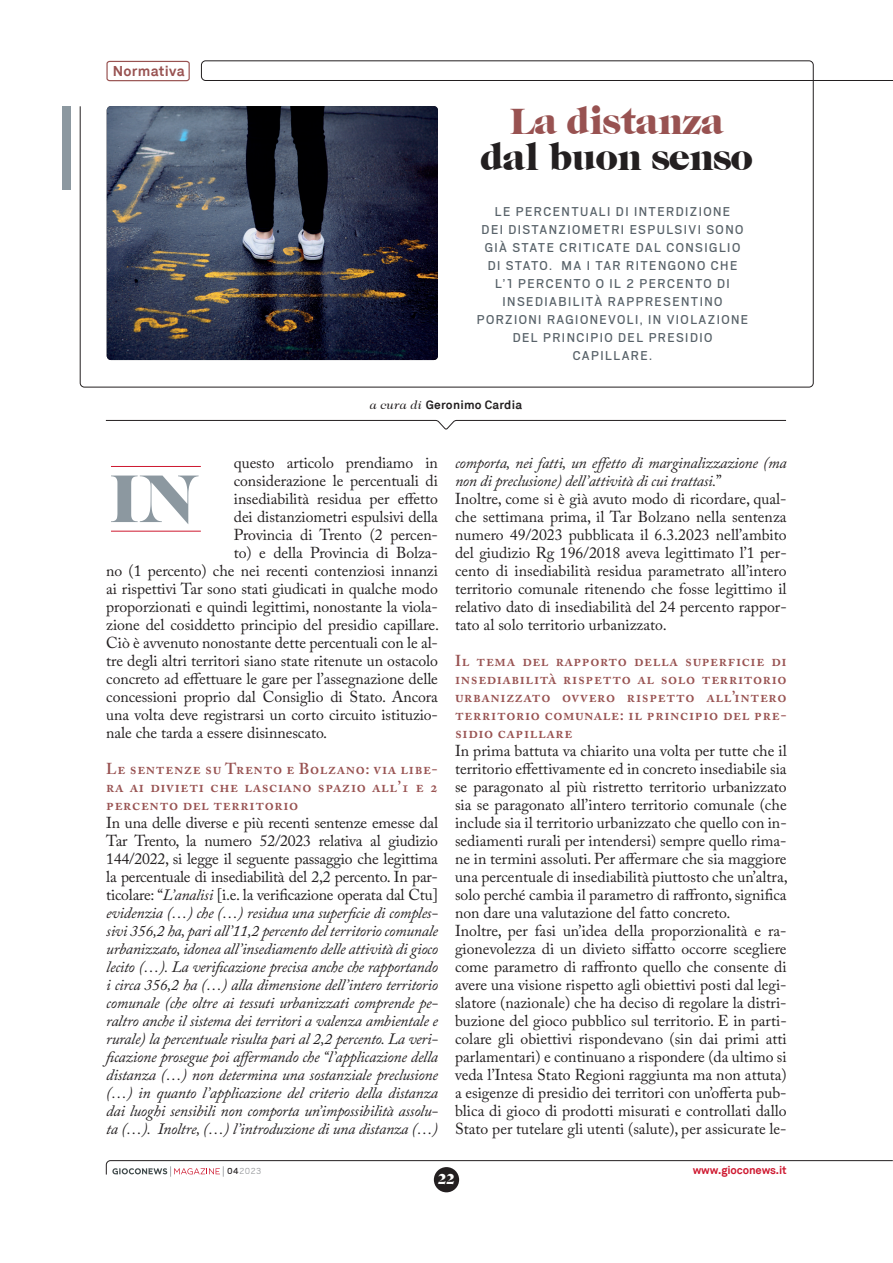
<style>
.page{position:relative;width:893px;height:1263px;background:#fff}
.page>*{position:absolute;margin:0;border:0;box-sizing:border-box;transform-origin:0 0}
.t1{font:69.75px "Caslon Graphique EF";color:#8c98a0}
.t2{font:37.5px "Caslon Graphique EF";letter-spacing:-.03em;color:#231f20}
.t3{font:37.5px "Caslon Graphique EF";letter-spacing:-.03em;color:#985251}
.t4{font:15.75px/18px "Adobe Caslon Pro";color:#231f20}
.t5{font:italic 15.75px/18px "Adobe Caslon Pro";letter-spacing:-.015em;color:#231f20;text-align:justify}
.t6{font:600 15.75px/18px "Adobe Caslon Pro";letter-spacing:.04em;color:#985251;text-align:justify}
.t7{font:15.15px "Caslon Graphique EF";color:#fff}
.t8{font:14.25px/18px "Scout";letter-spacing:.1em;color:#586269;text-align:center}
.t9{font:700 14.25px "Akkurat";letter-spacing:.02em;color:#985251}
.t10{font:700 12px "Akkurat";letter-spacing:.02em;color:#231f20}
.t11{font:700 11.25px "Akkurat";letter-spacing:-.01em;color:#ce182f}
.t12{font:300 9.75px "Scout";color:#939598}
.s1{font-family:"Caslon Two Twenty Four";font-weight:400;font-style:italic}
.s2{font-style:normal}
.s3{font-style:italic}
.s4{font-weight:400;color:#231f20}
</style>
<div class="page">
<svg style="left:105px;top:420px;width:681px;height:10px"></svg>
<svg style="left:80px;top:60px;width:813px;height:328px"></svg>
<div style="left:63px;top:106px;width:8px;height:84px;background:#8c98a0"></div>
<hr style="left:111px;top:466px;width:90px;height:1px;background:#ce182f">
<hr style="left:111px;top:531px;width:90px;height:1px;background:#ce182f">
<img style="left:107px;top:106px;width:331px;height:254px">
<svg style="left:106px;top:60px;width:84px;height:22px"></svg>
<div style="left:434px;top:1167px;width:25px;height:25px;background:#231f20;border-radius:50%"></div>
<svg style="left:106px;top:1160px;width:787px;height:17px"></svg>
<p class="t9" style="left:113px;top:62px;width:74px">Normativa</p>
<h2 class="t3" style="left:509px;top:101px;width:217px">La distanza</h2>
<h2 class="t2" style="left:480px;top:137px;width:274px">dal buon senso</h2>
<p class="t8" style="left:477px;top:202px;width:273px">LE PERCENTUALI DI INTERDIZIONE<br>DEI DISTANZIOMETRI ESPULSIVI SONO<br>GIÀ STATE CRITICATE DAL CONSIGLIO<br>DI STATO. MA I TAR RITENGONO CHE<br>L’1 PERCENTO O IL 2 PERCENTO DI<br>INSEDIABILITÀ RAPPRESENTINO<br>PORZIONI RAGIONEVOLI, IN VIOLAZIONE<br>DEL PRINCIPIO DEL PRESIDIO<br>CAPILLARE.</p>
<p class="t10" style="left:370px;top:397px;width:154px"><span class="s1">a cura di</span> Geronimo Cardia</p>
<p class="t4" style="left:234px;top:454px;width:206px">questo articolo prendiamo in</p>
<p class="t4" style="left:234px;top:472px;width:206px">considerazione le percentuali di</p>
<p class="t4" style="left:234px;top:490px;width:206px">insediabilità residua per effetto</p>
<p class="t4" style="left:234px;top:508px;width:206px">dei distanziometri espulsivi della</p>
<p class="t4" style="left:234px;top:526px;width:206px">Provincia di Trento (2 percen-</p>
<p class="t4" style="left:234px;top:544px;width:206px">to) e della Provincia di Bolza-</p>
<p class="t4" style="left:106px;top:562px;width:333px">no (1 percento) che nei recenti contenziosi innanzi</p>
<p class="t4" style="left:106px;top:580px;width:333px">ai rispettivi Tar sono stati giudicati in qualche modo</p>
<p class="t4" style="left:106px;top:598px;width:333px">proporzionati e quindi legittimi, nonostante la viola-</p>
<p class="t4" style="left:106px;top:616px;width:334px">zione del cosiddetto principio del presidio capillare.</p>
<p class="t4" style="left:106px;top:634px;width:333px">Ciò è avvenuto nonostante dette percentuali con le al-</p>
<p class="t4" style="left:106px;top:652px;width:333px">tre degli altri territori siano state ritenute un ostacolo</p>
<p class="t4" style="left:106px;top:670px;width:333px">concreto ad effettuare le gare per l’assegnazione delle</p>
<p class="t4" style="left:106px;top:688px;width:333px">concessioni proprio dal Consiglio di Stato. Ancora</p>
<p class="t4" style="left:106px;top:706px;width:333px">una volta deve registrarsi un corto circuito istituzio-</p>
<p class="t4" style="left:106px;top:724px;width:222px">nale che tarda a essere disinnescato.</p>
<p class="t6" style="left:106px;top:760px;width:333px">Le sentenze su Trento e Bolzano: via libe&shy;ra ai divieti che lasciano spazio all’1 e 2 percento del territorio</p>
<p class="t5" style="left:106px;top:814px;width:333px"><span class="s2">In una delle diverse e più recenti sentenze emesse dal Tar Trento, la numero 52/2023 relativa al giudizio 144/2022, si legge il seguente passaggio che legittima la percentuale di insediabilità del 2,2 percento. In par&shy;ticolare: “</span>L’analisi <span class="s2">[i.e. la verificazione operata dal Ctu] </span>evidenzia (…) che (…) residua una superficie di comples&shy;sivi 356,2 ha, pari all’11,2 percento del territorio comunale urbanizzato, idonea all’insediamento delle attività di gioco lecito (…). La verificazione precisa anche che rapportando i circa 356,2 ha (…) alla dimensione dell’intero territorio comunale (che oltre ai tessuti urbanizzati comprende pe&shy;raltro anche il sistema dei territori a valenza ambientale e rurale) la percentuale risulta pari al 2,2 percento. La veri&shy;ficazione prosegue poi affermando che “l’applicazione della distanza (…) non determina una sostanziale preclusione (…) in quanto l’applicazione del criterio della distanza dai luoghi sensibili non comporta un’impossibilità assolu&shy;ta (…). Inoltre, (…) l’introduzione di una distanza (…)</p>
<h1 class="t1" style="left:108px;top:460px;width:94px">IN</h1>
<p class="t4" style="left:455px;top:454px;width:333px"><span class="s3">comporta, nei fatti, un effetto di marginalizzazione (ma non di preclusione) dell’attività di cui trattasi.</span>”<br>Inoltre, come si è già avuto modo di ricordare, qual&shy;che settimana prima, il Tar Bolzano nella sentenza numero 49/2023 pubblicata il 6.3.2023 nell’ambito del giudizio Rg 196/2018 aveva legittimato l’1 per&shy;cento di insediabilità residua parametrato all’intero territorio comunale ritenendo che fosse legittimo il relativo dato di insediabilità del 24 percento rappor&shy;tato al solo territorio urbanizzato.</p>
<p class="t6" style="left:455px;top:652px;width:333px">Il tema del rapporto della superficie di insediabilità rispetto al solo territorio urbanizzato ovvero rispetto all’intero territorio comunale: il principio del pre&shy;sidio capillare</p>
<p class="t4" style="left:455px;top:742px;width:334px">In prima battuta va chiarito una volta per tutte che il territorio effettivamente ed in concreto insediabile sia se paragonato al più ristretto territorio urbanizzato sia se paragonato all’intero territorio comunale (che include sia il territorio urbanizzato che quello con in&shy;sediamenti rurali per intendersi) sempre quello rima&shy;ne in termini assoluti. Per affermare che sia maggiore una percentuale di insediabilità piuttosto che un’altra, solo perché cambia il parametro di raffronto, significa non dare una valutazione del fatto concreto.<br>Inoltre, per fasi un’idea della proporzionalità e ra&shy;gionevolezza di un divieto siffatto occorre scegliere come parametro di raffronto quello che consente di avere una visione rispetto agli obiettivi posti dal legi&shy;slatore (nazionale) che ha deciso di regolare la distri&shy;buzione del gioco pubblico sul territorio. E in parti&shy;colare gli obiettivi rispondevano (sin dai primi atti parlamentari) e continuano a rispondere (da ultimo si veda l’Intesa Stato Regioni raggiunta ma non attuta) a esigenze di presidio dei territori con un’offerta pub&shy;blica di gioco di prodotti misurati e controllati dallo Stato per tutelare gli utenti (salute), per assicurate le-</p>
<p class="t12" style="left:227px;top:1165px;width:36px"><span class="s4">04</span>2023</p>
<p class="t7" style="left:438px;top:1171px;width:18px">22</p>
<p class="t11" style="left:693px;top:1163px;width:95px">www.gioconews.it</p>
</div>
